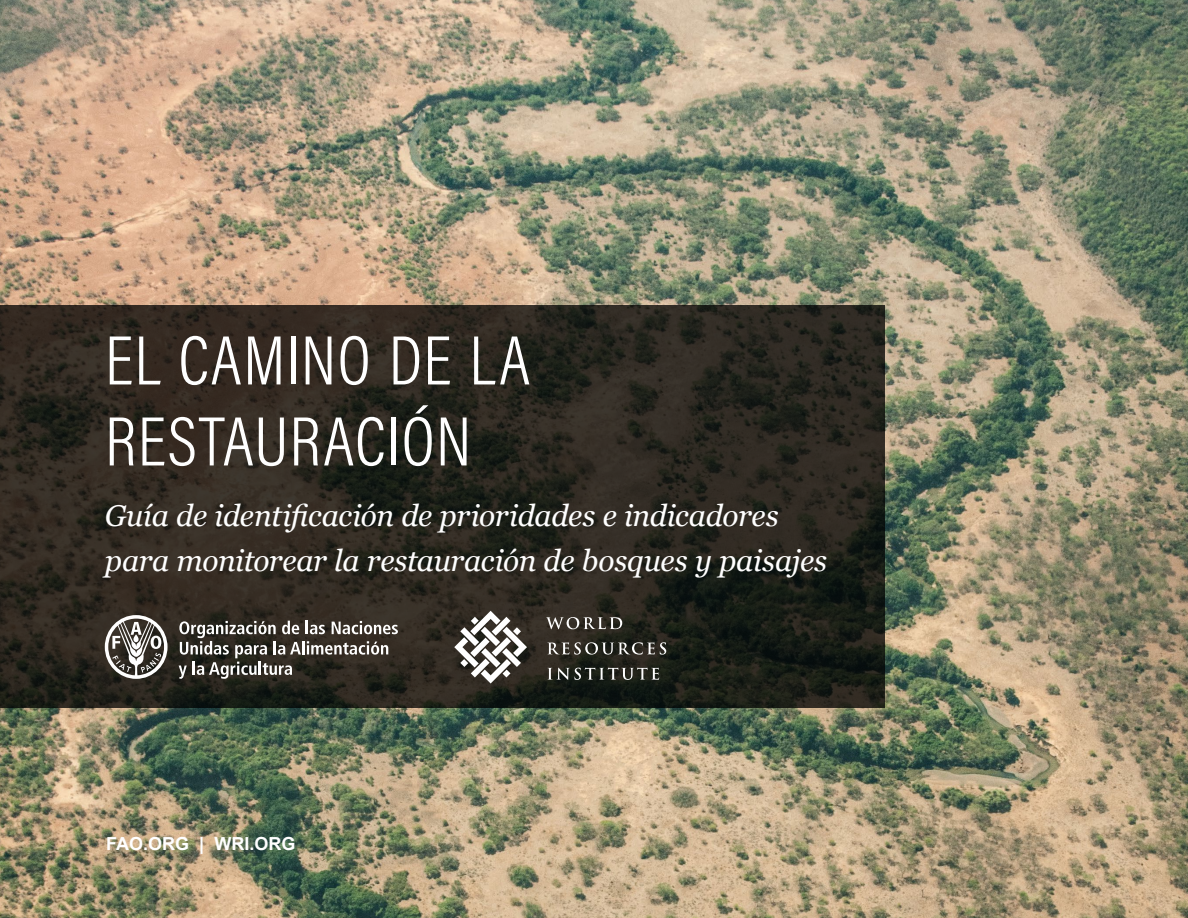
<style>
.page{position:relative;width:1188px;height:918px;background:#fff}
.page>*{position:absolute;margin:0;border:0;box-sizing:border-box;transform-origin:0 0}
.t1{font:300 70.5px/81px "Acumin Pro Cond";letter-spacing:.015em;color:#fff}
.t2{font:italic 30px/45px "Georgia";letter-spacing:-.01em;color:#fff}
.t3{font:700 18px "Arial";color:#fff}
</style>
<div class="page">
<img style="left:0;top:0;width:1188px;height:918px">
<svg style="left:0;top:305px;width:885px;height:403px;background:#2a261e"></svg>
<svg style="left:454px;top:611px;width:73px;height:73px"></svg>
<svg style="left:546px;top:617px;width:76px;height:12px"></svg>
<svg style="left:547px;top:642px;width:119px;height:13px;background:#5a5853"></svg>
<svg style="left:548px;top:668px;width:111px;height:12px"></svg>
<svg style="left:105px;top:615px;width:63px;height:64px"></svg>
<svg style="left:179px;top:621px;width:219px;height:58px;background:#57534d"></svg>
<h1 class="t1" style="left:105px;top:319px;width:427px">EL CAMINO DE LA<br>RESTAURACIÓN</h1>
<p class="t2" style="left:105px;top:492px;width:724px">Guía de identificación de prioridades e indicadores para monitorear la restauración de bosques y paisajes</p>
<p class="t3" style="left:106px;top:831px;width:191px">FAO.ORG | WRI.ORG</p>
</div>
